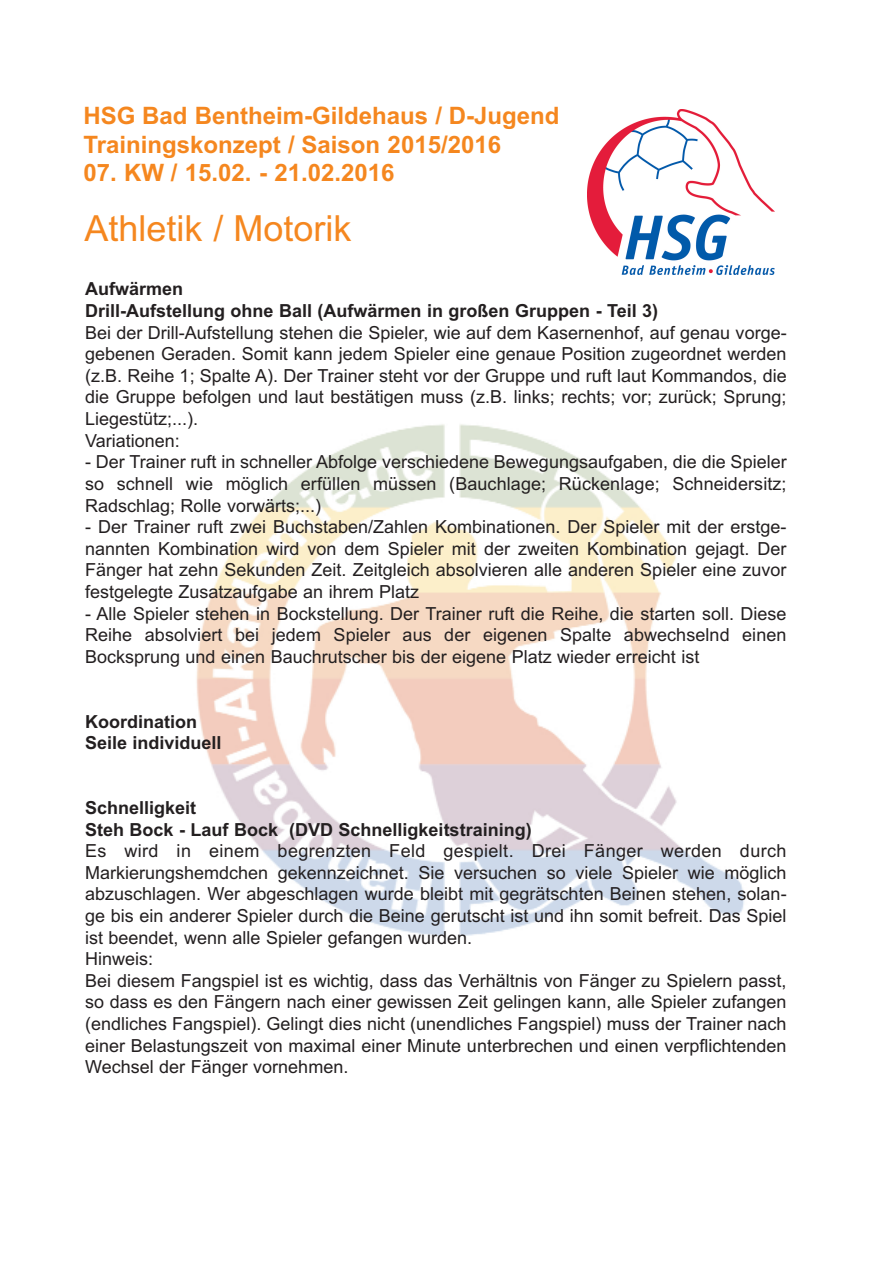
<style>
.page{position:relative;width:893px;height:1263px;background:#fff}
.page>*{position:absolute;margin:0;border:0;box-sizing:border-box;transform-origin:0 0}
.t1{font:36px "Arial";color:#f5871f}
.t2{font:700 24px/28.8px "Arial";color:#f5871f}
.t3{font:18px/21.6px "Arial";color:#231f20;text-align:justify}
.t4{font:700 18px/21.6px "Arial";color:#231f20}
</style>
<div class="page">
<img style="left:196px;top:424px;width:548px;height:512px">
<img style="left:588px;top:110px;width:187px;height:165px">
<h2 class="t2" style="left:84px;top:102px;width:478px">HSG Bad Bentheim-Gildehaus / D-Jugend<br>Trainingskonzept / Saison 2015/2016</h2>
<h2 class="t2" style="left:84px;top:159px;width:312px">07. KW / 15.02. - 21.02.2016</h2>
<h1 class="t1" style="left:84px;top:205px;width:269px">Athletik / Motorik</h1>
<p class="t4" style="left:85px;top:279px;width:575px">Aufwärmen<br>Drill-Aufstellung ohne Ball (Aufwärmen in großen Gruppen - Teil 3)</p>
<p class="t3" style="left:85px;top:322px;width:703px;text-align:left">Bei der Drill-Aufstellung stehen die Spieler, wie auf dem Kasernenhof, auf genau vorge&shy;gebenen Geraden. Somit kann jedem Spieler eine genaue Position zugeordnet werden (z.B. Reihe 1; Spalte A). Der Trainer steht vor der Gruppe und ruft laut Kommandos, die die Gruppe befolgen und laut bestätigen muss (z.B. links; rechts; vor; zurück; Sprung; Liegestütz;...).<br>Variationen:</p>
<p class="t3" style="left:85px;top:451px;width:703px">- Der Trainer ruft in schneller Abfolge verschiedene Bewegungsaufgaben, die die Spieler so schnell wie möglich erfüllen müssen (Bauchlage; Rückenlage; Schneidersitz; Radschlag; Rolle vorwärts;...)</p>
<p class="t3" style="left:85px;top:516px;width:703px">- Der Trainer ruft zwei Buchstaben/Zahlen Kombinationen. Der Spieler mit der erstge&shy;nannten Kombination wird von dem Spieler mit der zweiten Kombination gejagt. Der Fänger hat zehn Sekunden Zeit. Zeitgleich absolvieren alle anderen Spieler eine zuvor festgelegte Zusatzaufgabe an ihrem Platz</p>
<p class="t3" style="left:85px;top:603px;width:703px">- Alle Spieler stehen in Bockstellung. Der Trainer ruft die Reihe, die starten soll. Diese Reihe absolviert bei jedem Spieler aus der eigenen Spalte abwechselnd einen Bocksprung und einen Bauchrutscher bis der eigene Platz wieder erreicht ist</p>
<p class="t4" style="left:85px;top:711px;width:138px">Koordination<br>Seile individuell</p>
<p class="t4" style="left:85px;top:797px;width:448px">Schnelligkeit<br>Steh Bock - Lauf Bock (DVD Schnelligkeitstraining)</p>
<p class="t3" style="left:85px;top:840px;width:703px;text-align:left">Es wird in einem begrenzten Feld gespielt. Drei Fänger werden durch Markierungshemdchen gekennzeichnet. Sie versuchen so viele Spieler wie möglich abzuschlagen. Wer abgeschlagen wurde bleibt mit gegrätschten Beinen stehen, solan&shy;ge bis ein anderer Spieler durch die Beine gerutscht ist und ihn somit befreit. Das Spiel ist beendet, wenn alle Spieler gefangen wurden.<br>Hinweis:<br>Bei diesem Fangspiel ist es wichtig, dass das Verhältnis von Fänger zu Spielern passt, so dass es den Fängern nach einer gewissen Zeit gelingen kann, alle Spieler zufangen (endliches Fangspiel). Gelingt dies nicht (unendliches Fangspiel) muss der Trainer nach einer Belastungszeit von maximal einer Minute unterbrechen und einen verpflichtenden Wechsel der Fänger vornehmen.</p>
</div>
